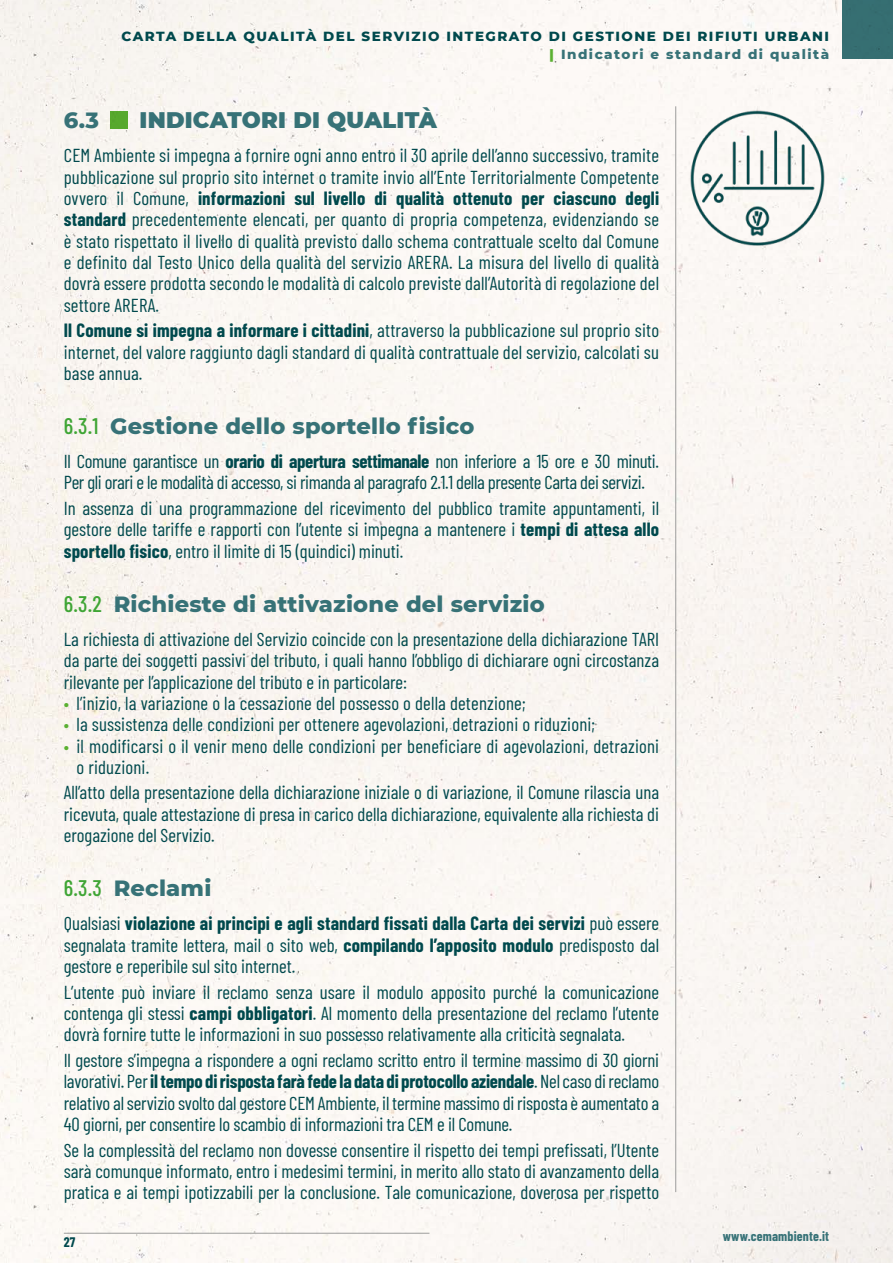
<style>
.page{position:relative;width:893px;height:1263px;background:#faf6f2}
.page>*{position:absolute;margin:0;border:0;box-sizing:border-box;transform-origin:0 0}
.t1{font:800 22.5px "Montserrat";letter-spacing:.01em;color:#377277}
.t2{font:900 22.5px "Montserrat";letter-spacing:.01em;color:#377277}
.t3{font:18.75px/21.3px "Barlow Condensed";color:#00494d;text-align:justify}
.t4{font:18.75px/21.3px "Barlow Condensed";letter-spacing:-.02em;color:#00494d}
.t5{font:800 13.5px/18px "Montserrat";letter-spacing:.11em;color:#00494d;text-align:right}
.t6{font:700 13.5px "Barlow Condensed";letter-spacing:.01em;color:#377277}
.t7{font:700 13.5px "Barlow Condensed";color:#00494d}
.s1{font-weight:900;color:#5ab031}
.s2{color:#377277}
.s3{font-weight:700}
.s4{font-family:"Barlow Condensed";font-weight:500;color:#3fa535}
.s5{font-size:18px;color:#5ab031}
</style>
<div class="page">
<hr style="left:64px;top:1233px;width:365px;height:1px;background:#9d9d9c">
<div style="left:842px;top:0;width:51px;height:59px;background:#377277"></div>
<hr style="left:675px;top:106px;width:1px;height:1086px;background:#9d9d9c">
<div style="left:111px;top:111px;width:17px;height:17px;background:#57a92e"></div>
<img style="left:686px;top:106px;width:143px;height:144px;border-radius:72px">
<p class="t5" style="left:121px;top:27px;width:709px">CARTA DELLA QUALITÀ DEL SERVIZIO INTEGRATO DI GESTIONE DEI RIFIUTI URBANI <span class="s1">|</span> <span class="s2">Indicatori e standard di qualità</span></p>
<p class="t1" style="left:64px;top:104px;width:37px">6.3</p>
<p class="t2" style="left:140px;top:103px;width:299px">INDICATORI DI QUALITÀ</p>
<p class="t3" style="left:64px;top:143px;width:597px">CEM Ambiente si impegna a fornire ogni anno entro il 30 aprile dell’anno successivo, tramite pubblicazione sul proprio sito internet o tramite invio all’Ente Territorialmente Competente ovvero il Comune, <span class="s3">informazioni sul livello di qualità ottenuto per ciascuno degli standard</span> precedentemente elencati, per quanto di propria competenza, evidenziando se è stato rispettato il livello di qualità previsto dallo schema contrattuale scelto dal Comune e definito dal Testo Unico della qualità del servizio ARERA. La misura del livello di qualità dovrà essere prodotta secondo le modalità di calcolo previste dall’Autorità di regolazione del settore ARERA.</p>
<p class="t3" style="left:64px;top:318px;width:597px"><span class="s3">Il Comune si impegna a informare i cittadini</span>, attraverso la pubblicazione sul proprio sito internet, del valore raggiunto dagli standard di qualità contrattuale del servizio, calcolati su base annua.</p>
<p class="t1" style="left:64px;top:409px;width:412px"><span class="s4">6.3.1</span> Gestione dello sportello fisico</p>
<p class="t4" style="left:64px;top:449px;width:597px">Il Comune garantisce un <span class="s3">orario di apertura settimanale</span> non inferiore a 15 ore e 30 minuti.<br>Per gli orari e le modalità di accesso, si rimanda al paragrafo 2.1.1 della presente Carta dei servizi.</p>
<p class="t3" style="left:64px;top:496px;width:597px">In assenza di una programmazione del ricevimento del pubblico tramite appuntamenti, il gestore delle tariffe e rapporti con l’utente si impegna a mantenere i <span class="s3">tempi di attesa allo sportello fisico</span>, entro il limite di 15 (quindici) minuti.</p>
<p class="t1" style="left:64px;top:587px;width:483px"><span class="s4">6.3.2</span> Richieste di attivazione del servizio</p>
<p class="t3" style="left:64px;top:627px;width:597px">La richiesta di attivazione del Servizio coincide con la presentazione della dichiarazione TARI da parte dei soggetti passivi del tributo, i quali hanno l’obbligo di dichiarare ogni circostanza rilevante per l’applicazione del tributo e in particolare:</p>
<p class="t3" style="left:64px;top:691px;width:463px"><span class="s5">•</span> l’inizio, la variazione o la cessazione del possesso o della detenzione;</p>
<p class="t3" style="left:64px;top:712px;width:533px"><span class="s5">•</span> la sussistenza delle condizioni per ottenere agevolazioni, detrazioni o riduzioni;</p>
<p class="t3" style="left:77px;top:734px;width:584px;text-indent:-13px"><span class="s5">•</span> il modificarsi o il venir meno delle condizioni per beneficiare di agevolazioni, detrazioni o riduzioni.</p>
<p class="t3" style="left:64px;top:781px;width:597px">All’atto della presentazione della dichiarazione iniziale o di variazione, il Comune rilascia una ricevuta, quale attestazione di presa in carico della dichiarazione, equivalente alla richiesta di erogazione del Servizio.</p>
<p class="t1" style="left:64px;top:872px;width:149px"><span class="s4">6.3.3</span> Reclami</p>
<p class="t3" style="left:64px;top:911px;width:597px">Qualsiasi <span class="s3">violazione ai principi e agli standard fissati dalla Carta dei servizi</span> può essere segnalata tramite lettera, mail o sito web, <span class="s3">compilando l’apposito modulo</span> predisposto dal gestore e reperibile sul sito internet.</p>
<p class="t3" style="left:64px;top:980px;width:597px">L’utente può inviare il reclamo senza usare il modulo apposito purché la comunicazione contenga gli stessi <span class="s3">campi obbligatori</span>. Al momento della presentazione del reclamo l’utente dovrà fornire tutte le informazioni in suo possesso relativamente alla criticità segnalata.</p>
<p class="t3" style="left:64px;top:1048px;width:597px">Il gestore s’impegna a rispondere a ogni reclamo scritto entro il termine massimo di 30 giorni lavorativi. Per <span class="s3">il tempo di risposta farà fede la data di protocollo aziendale</span>. Nel caso di reclamo relativo al servizio svolto dal gestore CEM Ambiente, il termine massimo di risposta è aumentato a 40 giorni, per consentire lo scambio di informazioni tra CEM e il Comune.</p>
<p class="t3" style="left:64px;top:1138px;width:597px">Se la complessità del reclamo non dovesse consentire il rispetto dei tempi prefissati, l’Utente sarà comunque informato, entro i medesimi termini, in merito allo stato di avanzamento della pratica e ai tempi ipotizzabili per la conclusione. Tale comunicazione, doverosa per rispetto</p>
<p class="t7" style="left:64px;top:1232px;width:13px">27</p>
<p class="t6" style="left:723px;top:1226px;width:108px">www.cemambiente.it</p>
</div>
